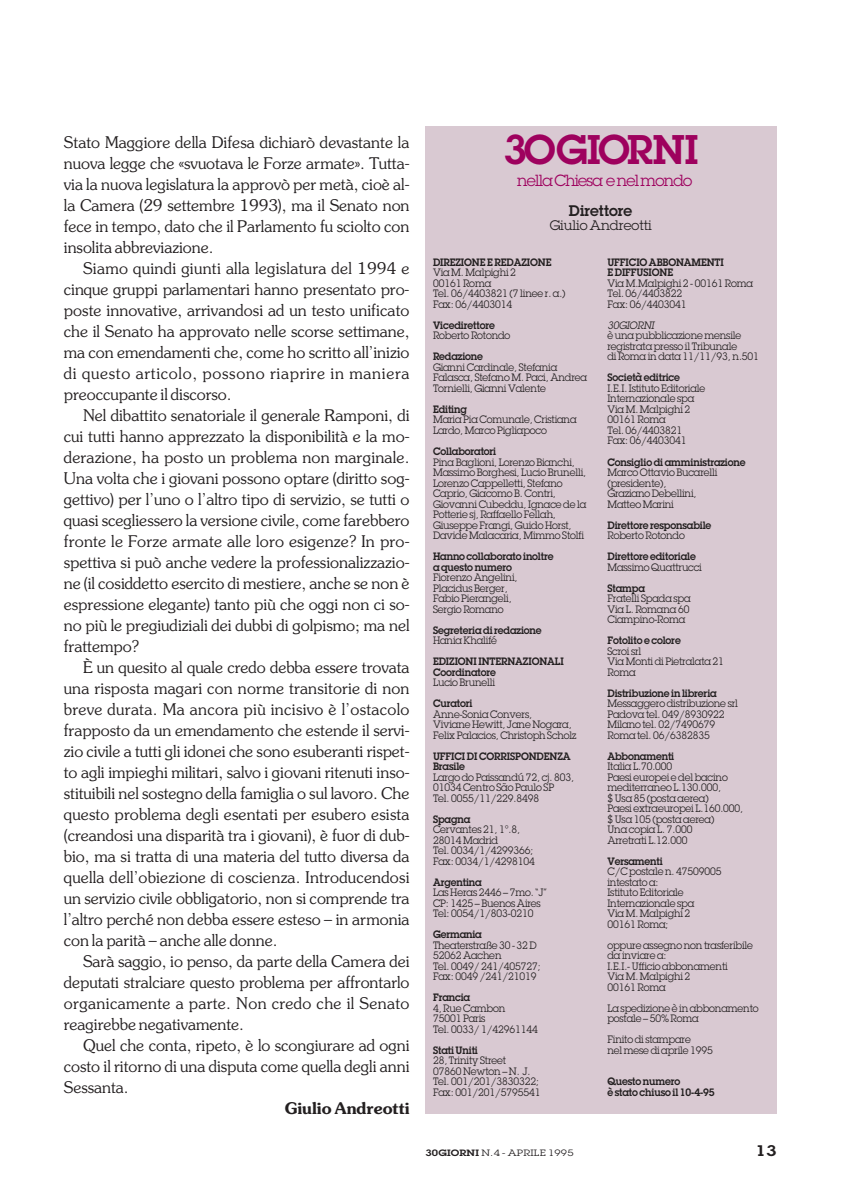
<style>
.page{position:relative;width:851px;height:1191px;background:#fff}
.page>*{position:absolute;margin:0;border:0;box-sizing:border-box;transform-origin:0 0}
.t1{font:600 40.5px "Lubalin Graph";letter-spacing:-.02em;color:#9e015e}
.t2{font:300 16.05px/21px "Souvenir";color:#231f20;text-align:justify}
.t3{font:600 16.05px "Souvenir";color:#231f20}
.t4{font:15.75px "Lubalin Graph";letter-spacing:-.045em;color:#9e015e}
.t5{font:600 15px "Lubalin Graph";color:#231f20}
.t6{font:600 15px "Lubalin Graph";color:#231f20;scale:1.2 1}
.t7{font:13.5px "Lubalin Graph";color:#231f20}
.t8{font:10.5px/10.5px "Lubalin Graph";letter-spacing:-.01em;color:#231f20;scale:.95 1}
.t9{font:600 10.5px/10.5px "Lubalin Graph";letter-spacing:-.01em;color:#231f20;scale:.95 1}
.t10{font:italic 10.5px "Lubalin Graph";color:#231f20;scale:.95 1}
.t11{font:9px "Lubalin Graph";letter-spacing:.015em;color:#231f20;scale:1.2 1}
.s1{font-weight:600}
</style>
<div class="page">
<div style="left:425px;top:127px;width:351px;height:987px;background:#d9c9d2"></div>
<p class="t2" style="left:64px;top:133px;width:347px">Stato Maggiore della Difesa dichiarò devastante la nuova legge che «svuotava le Forze armate». Tutta&shy;via la nuova legislatura la approvò per metà, cioè al&shy;la Camera (29 settembre 1993), ma il Senato non fece in tempo, dato che il Parlamento fu sciolto con insolita abbreviazione.</p>
<p class="t2" style="left:64px;top:259px;width:347px;text-indent:19px">Siamo quindi giunti alla legislatura del 1994 e cinque gruppi parlamentari hanno presentato pro&shy;poste innovative, arrivandosi ad un testo unificato che il Senato ha approvato nelle scorse settimane, ma con emendamenti che, come ho scritto all’inizio di questo articolo, possono riaprire in maniera preoccupante il discorso.</p>
<p class="t2" style="left:64px;top:406px;width:347px;text-indent:19px">Nel dibattito senatoriale il generale Ramponi, di cui tutti hanno apprezzato la disponibilità e la mo&shy;derazione, ha posto un problema non marginale.<br>Una volta che i giovani possono optare (diritto sog&shy;gettivo) per l’uno o l’altro tipo di servizio, se tutti o quasi scegliessero la versione civile, come farebbero fronte le Forze armate alle loro esigenze? In pro&shy;spettiva si può anche vedere la professionalizzazio&shy;ne (il cosiddetto esercito di mestiere, anche se non è espressione elegante) tanto più che oggi non ci so&shy;no più le pregiudiziali dei dubbi di golpismo; ma nel frattempo?</p>
<p class="t2" style="left:64px;top:658px;width:347px;text-indent:19px">È un quesito al quale credo debba essere trovata una risposta magari con norme transitorie di non breve durata. Ma ancora più incisivo è l’ostacolo frapposto da un emendamento che estende il servi&shy;zio civile a tutti gli idonei che sono esuberanti rispet&shy;to agli impieghi militari, salvo i giovani ritenuti inso&shy;stituibili nel sostegno della famiglia o sul lavoro. Che questo problema degli esentati per esubero esista (creandosi una disparità tra i giovani), è fuor di dub&shy;bio, ma si tratta di una materia del tutto diversa da quella dell’obiezione di coscienza. Introducendosi un servizio civile obbligatorio, non si comprende tra l’altro perché non debba essere esteso – in armonia con la parità – anche alle donne.</p>
<p class="t2" style="left:64px;top:952px;width:347px;text-indent:19px">Sarà saggio, io penso, da parte della Camera dei deputati stralciare questo problema per affrontarlo organicamente a parte. Non credo che il Senato reagirebbe negativamente.</p>
<p class="t2" style="left:64px;top:1036px;width:347px;text-indent:19px">Quel che conta, ripeto, è lo scongiurare ad ogni costo il ritorno di una disputa come quella degli anni Sessanta.</p>
<p class="t3" style="left:285px;top:1101px;width:126px">Giulio Andreotti</p>
<h1 class="t1" style="left:503px;top:135px;width:196px">3OGIORNI</h1>
<p class="t4" style="left:517px;top:174px;width:176px">nella Chiesa e nel mondo</p>
<p class="t5" style="left:569px;top:206px;width:65px">Direttore</p>
<p class="t7" style="left:549px;top:220px;width:103px">Giulio Andreotti</p>
<p class="t9" style="left:433px;top:258px;width:126px">DIREZIONE E REDAZIONE</p>
<p class="t8" style="left:433px;top:268px;width:141px">Via M. Malpighi 2<br>00161 Roma<br>Tel. 06/4403821 (7 linee r. a.)<br>Fax: 06/4403014</p>
<p class="t9" style="left:433px;top:321px;width:67px">Vicedirettore</p>
<p class="t8" style="left:433px;top:331px;width:83px">Roberto Rotondo</p>
<p class="t9" style="left:433px;top:352px;width:54px">Redazione</p>
<p class="t8" style="left:433px;top:363px;width:164px">Gianni Cardinale, Stefania<br>Falasca, Stefano M. Paci, Andrea<br>Tornielli, Gianni Valente</p>
<p class="t9" style="left:433px;top:405px;width:37px">Editing</p>
<p class="t8" style="left:433px;top:415px;width:153px">Maria Pia Comunale, Cristiana<br>Lardo, Marco Pigliapoco</p>
<p class="t9" style="left:433px;top:447px;width:68px">Collaboratori</p>
<p class="t8" style="left:433px;top:457px;width:163px">Pina Baglioni, Lorenzo Bianchi,<br>Massimo Borghesi, Lucio Brunelli,<br>Lorenzo Cappelletti, Stefano<br>Caprio, Giacomo B. Contri,<br>Giovanni Cubeddu, Ignace de la<br>Potterie sj, Raffaello Fellah,<br>Giuseppe Frangi, Guido Horst,<br>Davide Malacaria, Mimmo Stolfi</p>
<p class="t9" style="left:433px;top:552px;width:128px">Hanno collaborato inoltre a questo numero</p>
<p class="t8" style="left:433px;top:573px;width:90px">Fiorenzo Angelini,<br>Placidus Berger,<br>Fabio Pierangeli,<br>Sergio Romano</p>
<p class="t9" style="left:433px;top:625px;width:116px">Segreteria di redazione</p>
<p class="t8" style="left:433px;top:636px;width:69px">Hania Khalifé</p>
<p class="t9" style="left:433px;top:657px;width:139px">EDIZIONI INTERNAZIONALI<br>Coordinatore</p>
<p class="t8" style="left:433px;top:678px;width:67px">Lucio Brunelli</p>
<p class="t9" style="left:433px;top:699px;width:43px">Curatori</p>
<p class="t8" style="left:433px;top:709px;width:152px">Anne-Sonia Convers,<br>Viviane Hewitt, Jane Nogara,<br>Felix Palacios, Christoph Scholz</p>
<p class="t9" style="left:433px;top:751px;width:146px">UFFICI DI CORRISPONDENZA<br>Brasile</p>
<p class="t8" style="left:433px;top:772px;width:150px">Largo do Paissandú 72, cj. 803,<br>01034 Centro São Paulo SP<br>Tel. 0055/11/229.8498</p>
<p class="t9" style="left:433px;top:814px;width:41px">Spagna</p>
<p class="t8" style="left:433px;top:825px;width:109px">Cervantes 21, 1°.8,<br>28014 Madrid<br>Tel. 0034/1/4299366;<br>Fax: 0034/1/4298104</p>
<p class="t9" style="left:433px;top:877px;width:53px">Argentina</p>
<p class="t8" style="left:433px;top:888px;width:121px">Las Heras 2446 – 7mo. “J”<br>CP: 1425 – Buenos Aires<br>Tel: 0054/1/803-0210</p>
<p class="t9" style="left:433px;top:930px;width:53px">Germania</p>
<p class="t8" style="left:433px;top:940px;width:115px">Theaterstraße 30 - 32 D<br>52062 Aachen<br>Tel. 0049/ 241/405727;<br>Fax: 0049 /241/21019</p>
<p class="t9" style="left:433px;top:993px;width:41px">Francia</p>
<p class="t8" style="left:433px;top:1003px;width:112px">4, Rue Cambon<br>75001 Paris<br>Tel. 0033/ 1/42961144</p>
<p class="t9" style="left:433px;top:1045px;width:49px">Stati Uniti</p>
<p class="t8" style="left:433px;top:1056px;width:115px">28, Trinity Street<br>07860 Newton – N. J.<br>Tel. 001/201/3830322;<br>Fax: 001/201/5795541</p>
<p class="t9" style="left:607px;top:258px;width:124px">UFFICIO ABBONAMENTI<br>E DIFFUSIONE</p>
<p class="t8" style="left:607px;top:279px;width:155px">Via M.Malpighi 2 - 00161 Roma<br>Tel. 06/4403822<br>Fax: 06/4403041</p>
<p class="t10" style="left:607px;top:321px;width:53px">30GIORNI</p>
<p class="t8" style="left:607px;top:331px;width:161px">è una pubblicazione mensile registrata presso il Tribunale<br>di Roma in data 11/11/93, n.501</p>
<p class="t9" style="left:607px;top:373px;width:78px">Società editrice</p>
<p class="t8" style="left:607px;top:384px;width:104px">I.E.I. Istituto Editoriale<br>Internazionale spa<br>Via M. Malpighi 2<br>00161 Roma<br>Tel. 06/4403821<br>Fax: 06/4403041</p>
<p class="t9" style="left:607px;top:457px;width:147px">Consiglio di amministrazione</p>
<p class="t8" style="left:607px;top:468px;width:117px">Marco Ottavio Bucarelli (presidente),<br>Graziano Debellini,<br>Matteo Marini</p>
<p class="t9" style="left:607px;top:520px;width:111px">Direttore responsabile</p>
<p class="t8" style="left:607px;top:531px;width:83px">Roberto Rotondo</p>
<p class="t9" style="left:607px;top:552px;width:95px">Direttore editoriale</p>
<p class="t8" style="left:607px;top:562px;width:101px">Massimo Quattrucci</p>
<p class="t9" style="left:607px;top:583px;width:41px">Stampa</p>
<p class="t8" style="left:607px;top:594px;width:89px;text-align:justify">Fratelli Spada spa Via L. Romana 60<br>Ciampino-Roma</p>
<p class="t9" style="left:607px;top:636px;width:79px">Fotolito e colore</p>
<p class="t8" style="left:607px;top:646px;width:124px">Scroi srl<br>Via Monti di Pietralata 21<br>Roma</p>
<p class="t9" style="left:607px;top:688px;width:117px">Distribuzione in libreria</p>
<p class="t8" style="left:607px;top:699px;width:139px">Messaggero distribuzione srl<br>Padova tel. 049/8930922<br>Milano tel. 02/7490679<br>Roma tel. 06/6382835</p>
<p class="t9" style="left:607px;top:751px;width:72px">Abbonamenti</p>
<p class="t8" style="left:607px;top:762px;width:144px">Italia L.70.000<br>Paesi europei e del bacino mediterraneo L.130.000,<br>$ Usa 85 (posta aerea)<br>Paesi extraeuropei L.160.000, $ Usa 105 (posta aerea)<br>Una copia L. 7.000<br>Arretrati L.12.000</p>
<p class="t9" style="left:607px;top:856px;width:60px">Versamenti</p>
<p class="t8" style="left:607px;top:867px;width:122px">C/C postale n. 47509005 intestato a:<br>Istituto Editoriale<br>Internazionale spa<br>Via M. Malpighi 2<br>00161 Roma;</p>
<p class="t8" style="left:607px;top:940px;width:155px">oppure assegno non trasferibile da inviare a:<br>I.E.I.- Ufficio abbonamenti<br>Via M. Malpighi 2<br>00161 Roma</p>
<p class="t8" style="left:607px;top:1003px;width:160px">La spedizione è in abbonamento postale – 50% Roma</p>
<p class="t8" style="left:607px;top:1035px;width:113px">Finito di stampare<br>nel mese di aprile 1995</p>
<p class="t9" style="left:607px;top:1077px;width:114px">Questo numero<br>è stato chiuso il 10-4-95</p>
<p class="t11" style="left:425px;top:1149px;width:125px"><span class="s1">30GIORNI</span> N.4 - APRILE 1995</p>
<p class="t6" style="left:755px;top:1145px;width:19px">13</p>
</div>
